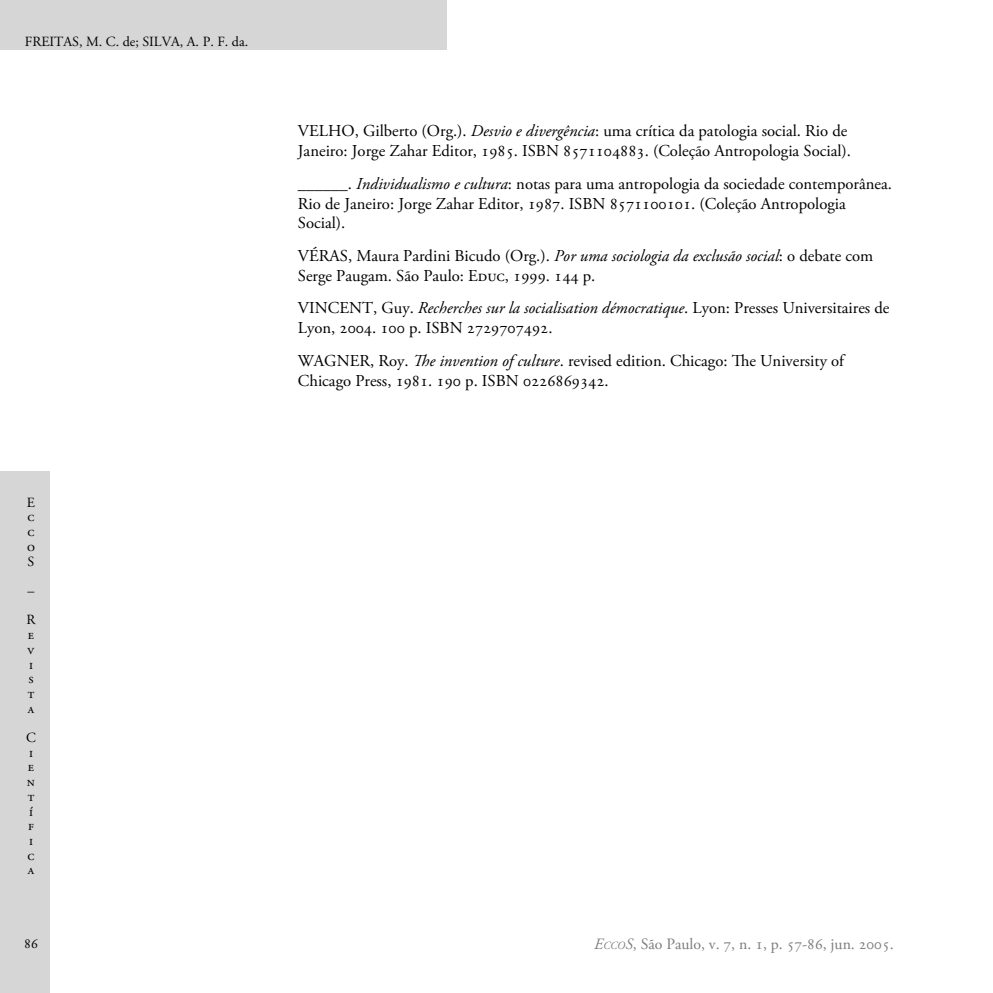
<style>
.page{position:relative;width:993px;height:993px;background:#fff}
.page>*{position:absolute;margin:0;border:0;box-sizing:border-box;transform-origin:0 0}
.Referencias{font:16.62px/19.9px "Adobe Garamond Pro";color:#000}
.t1{font:15.75px "Adobe Garamond Pro";color:#7c7c7c}
.t2{font:14px/14.7px "Adobe Garamond Pro";color:#000}
.s1{font-style:italic}
.s2{font-style:italic;font-size:11.03px}
</style>
<div class="page">
<div style="left:0;top:0;width:446px;height:50px;background:#d6d6d6"></div>
<div style="left:0;top:471px;width:50px;height:521px;background:#d6d6d6"></div>
<p class="t2" style="left:25px;top:35px;width:225px">FREITAS, M. C. de; SILVA, A. P. F. da.</p>
<p class="t2" style="left:27px;top:495px;width:10px;text-align:justify">E C C O S</p>
<p class="t2" style="left:26px;top:576px;width:11px;line-height:29.4px">–<br>R</p>
<p class="t2" style="left:28px;top:627px;width:9px">E<br>V<br>I<br>S<br>T<br>A</p>
<p class="t2" style="left:26px;top:730px;width:11px">C<br>I<br>E<br>N<br>T<br>Í<br>F<br>I<br>C<br>A</p>
<p class="t2" style="left:24px;top:936px;width:15px">86</p>
<p class="Referencias" style="left:298px;top:121px;width:554px">VELHO, Gilberto (Org.). <span class="s1">Desvio e divergência</span>: uma crítica da patologia social. Rio de<br>Janeiro: Jorge Zahar Editor, 1985. ISBN 8571104883. (Coleção Antropologia Social).</p>
<p class="Referencias" style="left:298px;top:174px;width:595px">______. <span class="s1">Individualismo e cultura</span>: notas para uma antropologia da sociedade contemporânea.<br>Rio de Janeiro: Jorge Zahar Editor, 1987. ISBN 8571100101. (Coleção Antropologia<br>Social).</p>
<p class="Referencias" style="left:298px;top:246px;width:576px">VÉRAS, Maura Pardini Bicudo (Org.). <span class="s1">Por uma sociologia da exclusão social</span>: o debate com<br>Serge Paugam. São Paulo: EDUC, 1999. 144 p.</p>
<p class="Referencias" style="left:298px;top:298px;width:593px">VINCENT, Guy. <span class="s1">Recherches sur la socialisation démocratique</span>. Lyon: Presses Universitaires de<br>Lyon, 2004. 100 p. ISBN 2729707492.</p>
<p class="Referencias" style="left:298px;top:351px;width:547px">WAGNER, Roy. <span class="s1">The invention of culture</span>. revised edition. Chicago: The University of<br>Chicago Press, 1981. 190 p. ISBN 0226869342.</p>
<p class="t1" style="left:594px;top:934px;width:301px"><span class="s1">E</span><span class="s2">CCO</span><span class="s1">S</span>, São Paulo, v. 7, n. 1, p. 57-86, jun. 2005.</p>
</div>
